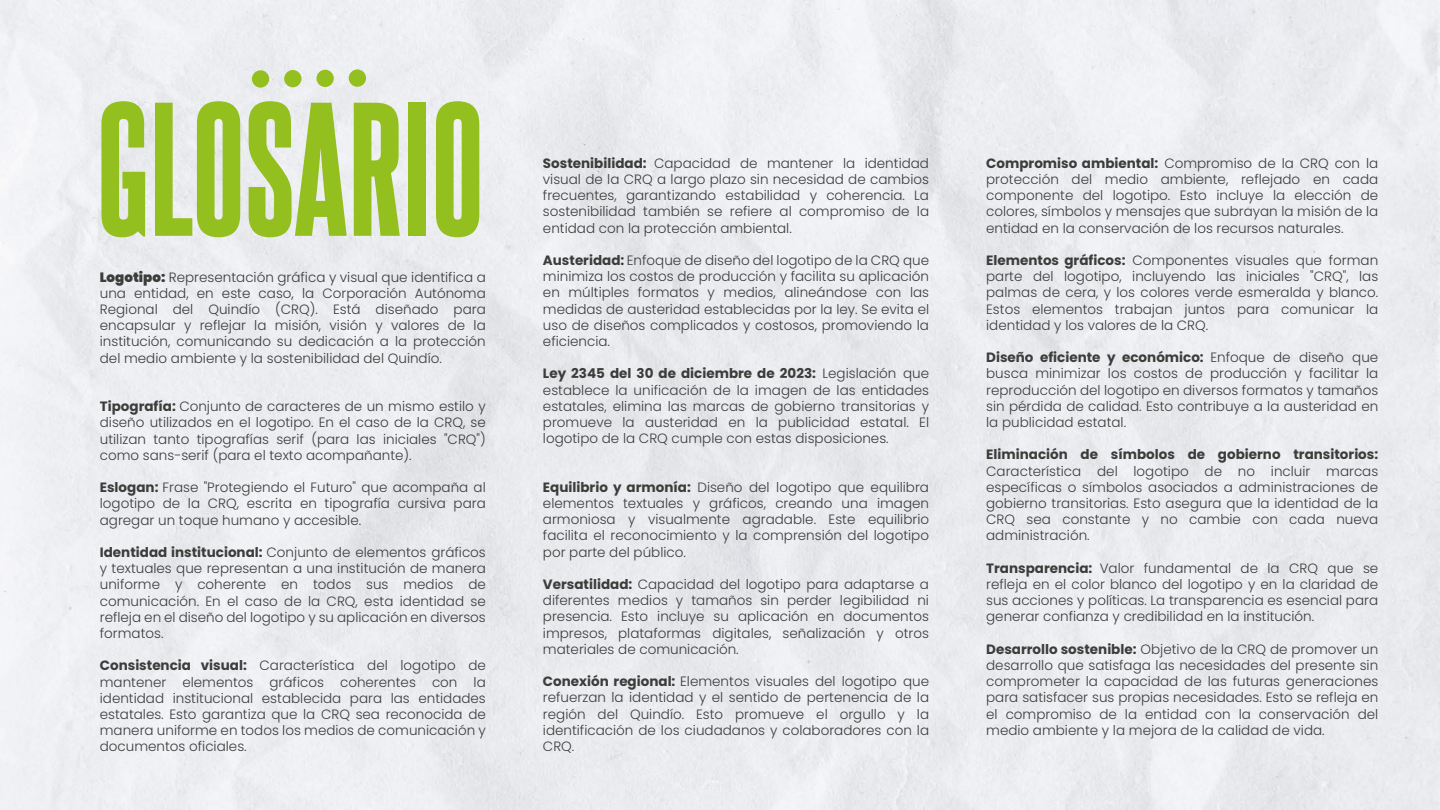
<style>
.page{position:relative;width:1440px;height:810px;background:#fff}
.page>*{position:absolute;margin:0;border:0;box-sizing:border-box;transform-origin:0 0}
.t1{font:161.77px "Steelfish Eb";color:#93bf1f}
.t2{font:300 13.5px/16.2px "Poppins";color:#3c3c3b;text-align:justify}
.t3{font:700 13.5px "Poppins";color:#3c3c3b}
.s1{font-weight:900}
.s2{font-weight:700}
</style>
<div class="page">
<div style="left:349px;top:69px;width:17px;height:18px;background:#93bf1f;border-radius:50%"></div>
<div style="left:316px;top:70px;width:18px;height:17px;background:#93bf1f;border-radius:50%"></div>
<div style="left:284px;top:70px;width:18px;height:17px;background:#93bf1f;border-radius:50%"></div>
<div style="left:252px;top:70px;width:17px;height:18px;background:#93bf1f;border-radius:50%"></div>
<h1 class="t1" style="left:97px;top:53px;width:388px">GLOSARIO</h1>
<p class="t2" style="left:100px;top:269px;width:388px"><span class="s1">Logotipo:</span> Representación gráfica y visual que identifica a una entidad, en este caso, la Corporación Autónoma Regional del Quindío (CRQ). Está diseñado para encapsular y reflejar la misión, visión y valores de la institución, comunicando su dedicación a la protección del medio ambiente y la sostenibilidad del Quindío.</p>
<p class="t2" style="left:100px;top:398px;width:388px"><span class="s2">Tipografía:</span> Conjunto de caracteres de un mismo estilo y diseño utilizados en el logotipo. En el caso de la CRQ, se utilizan tanto tipografías serif (para las iniciales "CRQ") como sans-serif (para el texto acompañante).</p>
<p class="t2" style="left:100px;top:479px;width:388px"><span class="s2">Eslogan:</span> Frase "Protegiendo el Futuro" que acompaña al logotipo de la CRQ, escrita en tipografía cursiva para agregar un toque humano y accesible.</p>
<p class="t2" style="left:100px;top:544px;width:388px"><span class="s2">Identidad institucional:</span> Conjunto de elementos gráficos y textuales que representan a una institución de manera uniforme y coherente en todos sus medios de comunicación. En el caso de la CRQ, esta identidad se refleja en el diseño del logotipo y su aplicación en diversos formatos.</p>
<p class="t2" style="left:100px;top:658px;width:388px"><span class="s2">Consistencia visual:</span> Característica del logotipo de mantener elementos gráficos coherentes con la identidad institucional establecida para las entidades estatales. Esto garantiza que la CRQ sea reconocida de manera uniforme en todos los medios de comunicación y documentos oficiales.</p>
<p class="t2" style="left:543px;top:155px;width:388px"><span class="s2">Sostenibilidad:</span> Capacidad de mantener la identidad visual de la CRQ a largo plazo sin necesidad de cambios frecuentes, garantizando estabilidad y coherencia. La sostenibilidad también se refiere al compromiso de la entidad con la protección ambiental.</p>
<p class="t2" style="left:543px;top:252px;width:388px"><span class="s2">Austeridad:</span> Enfoque de diseño del logotipo de la CRQ que minimiza los costos de producción y facilita su aplicación en múltiples formatos y medios, alineándose con las medidas de austeridad establecidas por la ley. Se evita el uso de diseños complicados y costosos, promoviendo la eficiencia.</p>
<p class="t2" style="left:543px;top:366px;width:388px"><span class="s2">Ley 2345 del 30 de diciembre de 2023:</span> Legislación que establece la unificación de la imagen de las entidades estatales, elimina las marcas de gobierno transitorias y promueve la austeridad en la publicidad estatal. El logotipo de la CRQ cumple con estas disposiciones.</p>
<p class="t2" style="left:543px;top:479px;width:388px"><span class="s2">Equilibrio y armonía:</span> Diseño del logotipo que equilibra elementos textuales y gráficos, creando una imagen armoniosa y visualmente agradable. Este equilibrio facilita el reconocimiento y la comprensión del logotipo por parte del público.</p>
<p class="t2" style="left:543px;top:576px;width:388px"><span class="s2">Versatilidad:</span> Capacidad del logotipo para adaptarse a diferentes medios y tamaños sin perder legibilidad ni presencia. Esto incluye su aplicación en documentos impresos, plataformas digitales, señalización y otros materiales de comunicación.</p>
<p class="t2" style="left:543px;top:673px;width:388px"><span class="s2">Conexión regional:</span> Elementos visuales del logotipo que refuerzan la identidad y el sentido de pertenencia de la región del Quindío. Esto promueve el orgullo y la identificación de los ciudadanos y colaboradores con la CRQ.</p>
<p class="t2" style="left:986px;top:155px;width:394px"><span class="s2">Compromiso ambiental:</span> Compromiso de la CRQ con la protección del medio ambiente, reflejado en cada componente del logotipo. Esto incluye la elección de colores, símbolos y mensajes que subrayan la misión de la entidad en la conservación de los recursos naturales.</p>
<p class="t2" style="left:986px;top:252px;width:394px"><span class="s2">Elementos gráficos:</span> Componentes visuales que forman parte del logotipo, incluyendo las iniciales "CRQ", las palmas de cera, y los colores verde esmeralda y blanco.<br>Estos elementos trabajan juntos para comunicar la identidad y los valores de la CRQ.</p>
<p class="t2" style="left:986px;top:349px;width:394px"><span class="s2">Diseño eficiente y económico:</span> Enfoque de diseño que busca minimizar los costos de producción y facilitar la reproducción del logotipo en diversos formatos y tamaños sin pérdida de calidad. Esto contribuye a la austeridad en la publicidad estatal.</p>
<p class="t3" style="left:986px;top:447px;width:394px">Eliminación de símbolos de gobierno transitorios:</p>
<p class="t2" style="left:986px;top:463px;width:394px">Característica del logotipo de no incluir marcas específicas o símbolos asociados a administraciones de gobierno transitorias. Esto asegura que la identidad de la CRQ sea constante y no cambie con cada nueva administración.</p>
<p class="t2" style="left:986px;top:560px;width:394px"><span class="s2">Transparencia:</span> Valor fundamental de la CRQ que se refleja en el color blanco del logotipo y en la claridad de sus acciones y políticas. La transparencia es esencial para generar confianza y credibilidad en la institución.</p>
<p class="t2" style="left:986px;top:641px;width:394px"><span class="s2">Desarrollo sostenible:</span> Objetivo de la CRQ de promover un desarrollo que satisfaga las necesidades del presente sin comprometer la capacidad de las futuras generaciones para satisfacer sus propias necesidades. Esto se refleja en el compromiso de la entidad con la conservación del medio ambiente y la mejora de la calidad de vida.</p>
</div>
